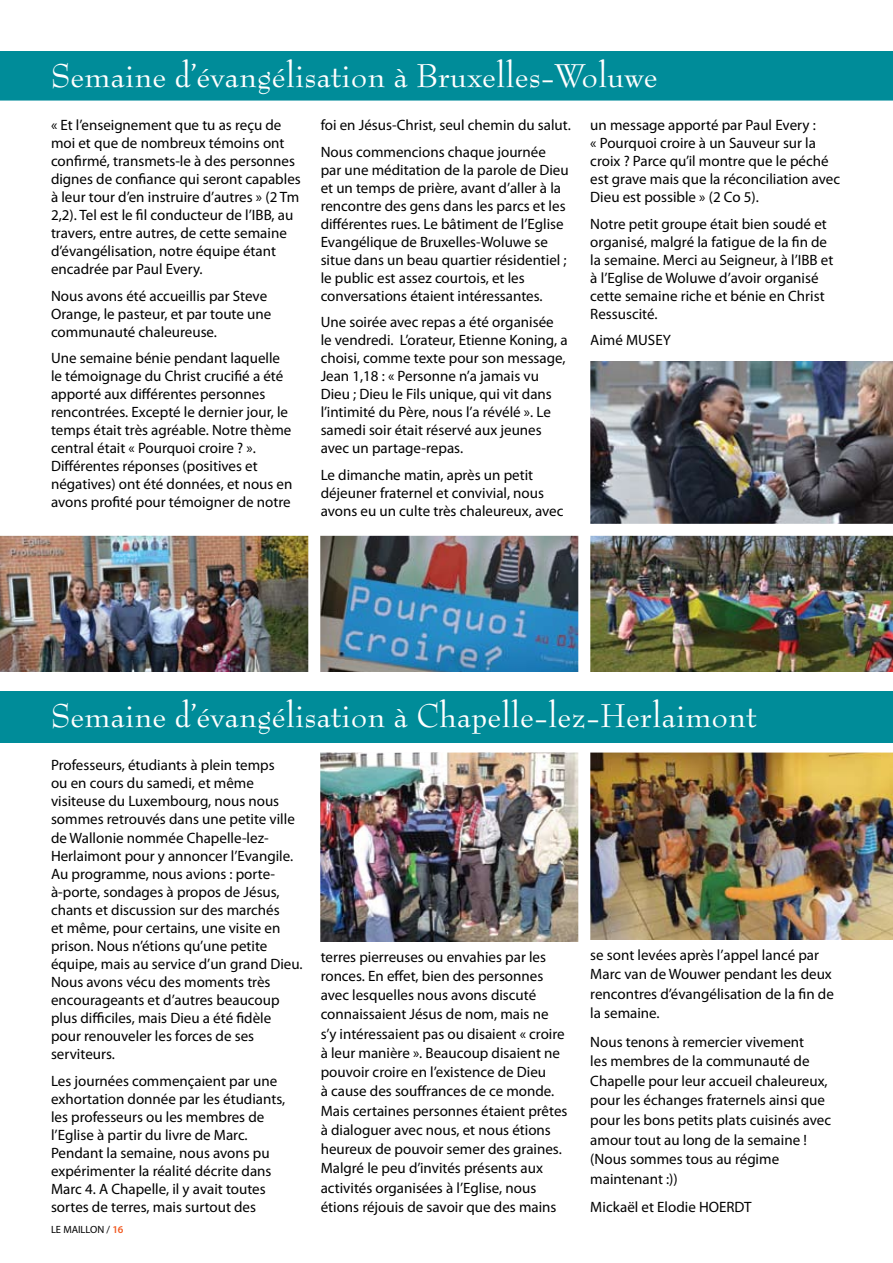
<style>
.page{position:relative;width:893px;height:1263px;background:#fff}
.page>*{position:absolute;margin:0;border:0;box-sizing:border-box;transform-origin:0 0}
.t1{font:36px "Bernhard Modern Std";color:#fff}
.t2{font:15px/18px "Myriad Pro";color:#000}
.t3{font:10.5px "Myriad Pro";color:#000}
.s1{font-weight:600;color:#f15a22}
</style>
<div class="page">
<div style="left:0;top:51px;width:893px;height:51px;background:#008c99"></div>
<img style="left:0;top:536px;width:578px;height:136px">
<img style="left:590px;top:536px;width:303px;height:136px">
<img style="left:590px;top:361px;width:303px;height:163px">
<img style="left:320px;top:752px;width:258px;height:190px">
<img style="left:590px;top:752px;width:303px;height:188px">
<div style="left:0;top:101px;width:893px;height:12px;background:#fff"></div>
<div style="left:308px;top:319px;width:12px;height:627px;background:#fff"></div>
<div style="left:0;top:691px;width:893px;height:51px;background:#008c99"></div>
<h1 class="t1" style="left:51px;top:57px;width:608px">Semaine d’évangélisation à Bruxelles-Woluwe</h1>
<p class="t2" style="left:51px;top:116px;width:251px">« Et l’enseignement que tu as reçu de moi et que de nombreux témoins ont confirmé, transmets-le à des personnes dignes de confiance qui seront capables à leur tour d’en instruire d’autres » (2 Tm 2,2). Tel est le fil conducteur de l’IBB, au travers, entre autres, de cette semaine d’évangélisation, notre équipe étant encadrée par Paul Every.</p>
<p class="t2" style="left:51px;top:287px;width:222px">Nous avons été accueillis par Steve<br>Orange, le pasteur, et par toute une communauté chaleureuse.</p>
<p class="t2" style="left:51px;top:349px;width:243px">Une semaine bénie pendant laquelle le témoignage du Christ crucifié a été apporté aux différentes personnes rencontrées. Excepté le dernier jour, le temps était très agréable. Notre thème central était « Pourquoi croire ? ».<br>Différentes réponses (positives et négatives) ont été données, et nous en avons profité pour témoigner de notre</p>
<p class="t2" style="left:321px;top:112px;width:252px;line-height:26.5px">foi en Jésus-Christ, seul chemin du salut.<br>Nous commencions chaque journée</p>
<p class="t2" style="left:321px;top:161px;width:250px">par une méditation de la parole de Dieu et un temps de prière, avant d’aller à la rencontre des gens dans les parcs et les différentes rues. Le bâtiment de l’Eglise Evangélique de Bruxelles-Woluwe se situe dans un beau quartier résidentiel ; le public est assez courtois, et les conversations étaient intéressantes.</p>
<p class="t2" style="left:321px;top:313px;width:248px">Une soirée avec repas a été organisée le vendredi. L’orateur, Etienne Koning, a choisi, comme texte pour son message, Jean 1,18 : « Personne n’a jamais vu Dieu ; Dieu le Fils unique, qui vit dans l’intimité du Père, nous l’a révélé ». Le samedi soir était réservé aux jeunes avec un partage-repas.</p>
<p class="t2" style="left:321px;top:466px;width:244px">Le dimanche matin, après un petit déjeuner fraternel et convivial, nous avons eu un culte très chaleureux, avec</p>
<p class="t2" style="left:590px;top:116px;width:251px">un message apporté par Paul Every :<br>« Pourquoi croire à un Sauveur sur la croix ? Parce qu’il montre que le péché est grave mais que la réconciliation avec Dieu est possible » (2 Co 5).</p>
<p class="t2" style="left:590px;top:215px;width:245px">Notre petit groupe était bien soudé et organisé, malgré la fatigue de la fin de la semaine. Merci au Seigneur, à l’IBB et à l’Eglise de Woluwe d’avoir organisé cette semaine riche et bénie en Christ Ressuscité.</p>
<p class="t2" style="left:590px;top:331px;width:82px">Aimé MUSEY</p>
<h1 class="t1" style="left:51px;top:697px;width:707px">Semaine d’évangélisation à Chapelle-lez-Herlaimont</h1>
<p class="t2" style="left:51px;top:756px;width:253px">Professeurs, étudiants à plein temps<br>ou en cours du samedi, et même visiteuse du Luxembourg, nous nous sommes retrouvés dans une petite ville de Wallonie nommée Chapelle-lez-Herlaimont pour y annoncer l’Evangile.<br>Au programme, nous avions : porte&shy;à-porte, sondages à propos de Jésus, chants et discussion sur des marchés<br>et même, pour certains, une visite en prison. Nous n’étions qu’une petite équipe, mais au service d’un grand Dieu.<br>Nous avons vécu des moments très encourageants et d’autres beaucoup plus difficiles, mais Dieu a été fidèle pour renouveler les forces de ses serviteurs.</p>
<p class="t2" style="left:51px;top:1071px;width:236px">Les journées commençaient par une exhortation donnée par les étudiants, les professeurs ou les membres de l’Eglise à partir du livre de Marc.<br>Pendant la semaine, nous avons pu expérimenter la réalité décrite dans Marc 4. A Chapelle, il y avait toutes sortes de terres, mais surtout des</p>
<p class="t3" style="left:51px;top:1222px;width:74px">LE MAILLON / <span class="s1">16</span></p>
<p class="t2" style="left:321px;top:947px;width:248px;line-height:19.2px">terres pierreuses ou envahies par les ronces. En effet, bien des personnes avec lesquelles nous avons discuté connaissaient Jésus de nom, mais ne s’y intéressaient pas ou disaient « croire à leur manière ». Beaucoup disaient ne pouvoir croire en l’existence de Dieu<br>à cause des souffrances de ce monde.<br>Mais certaines personnes étaient prêtes à dialoguer avec nous, et nous étions heureux de pouvoir semer des graines.<br>Malgré le peu d’invités présents aux activités organisées à l’Eglise, nous étions réjouis de savoir que des mains</p>
<p class="t2" style="left:590px;top:944px;width:245px;line-height:19.6px">se sont levées après l’appel lancé par<br>Marc van de Wouwer pendant les deux rencontres d’évangélisation de la fin de la semaine.</p>
<p class="t2" style="left:590px;top:1031px;width:242px;line-height:19.6px">Nous tenons à remercier vivement<br>les membres de la communauté de<br>Chapelle pour leur accueil chaleureux, pour les échanges fraternels ainsi que pour les bons petits plats cuisinés avec amour tout au long de la semaine ! (Nous sommes tous au régime maintenant :))</p>
<p class="t2" style="left:590px;top:1198px;width:163px">Mickaël et Elodie HOERDT</p>
</div>
